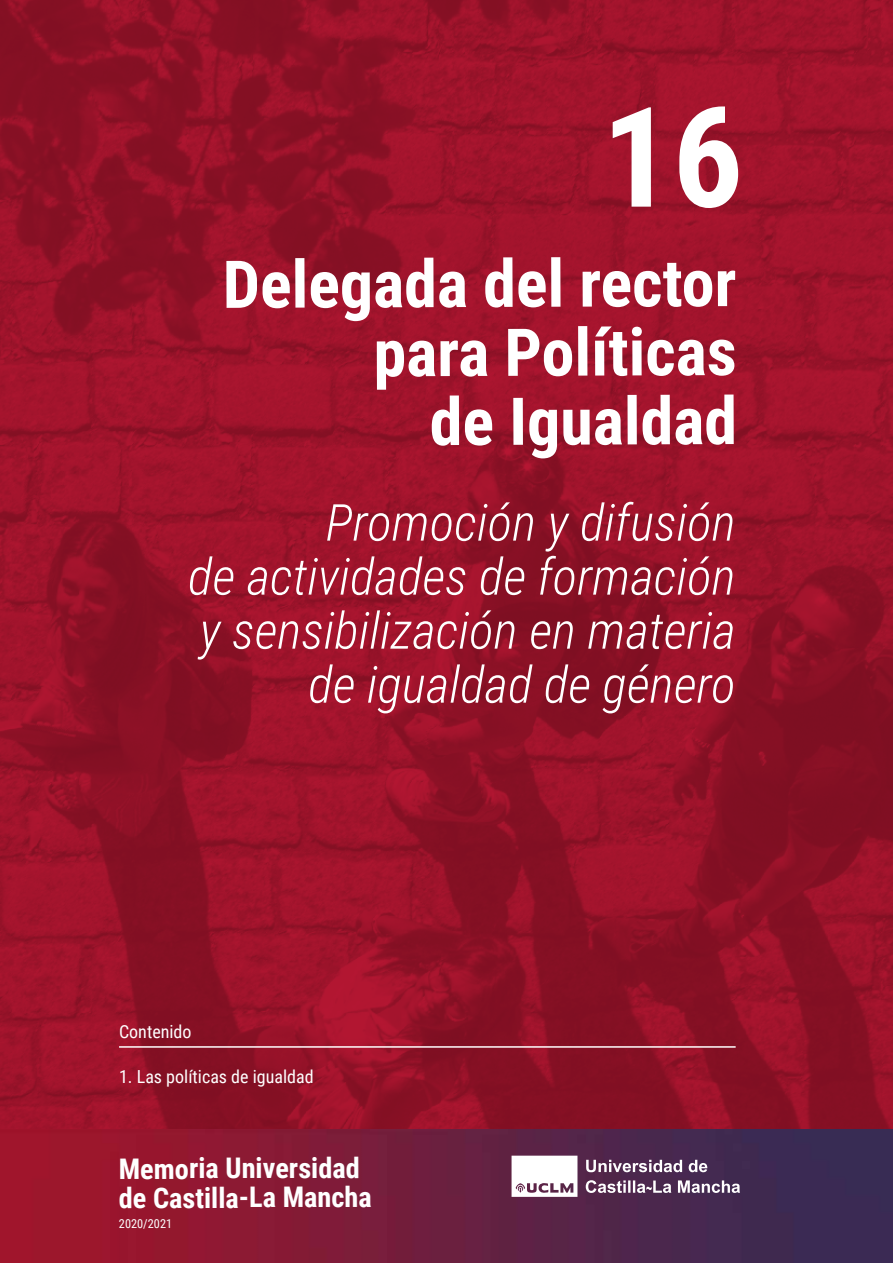
<style>
.page{position:relative;width:893px;height:1263px;background:#fff}
.page>*{position:absolute;margin:0;border:0;box-sizing:border-box;transform-origin:0 0}
.t1{font:700 139.5px "Roboto Condensed";color:#fff}
.t2{font:700 66px/68.8px "Roboto Condensed";letter-spacing:-.005em;color:#fff;text-align:right}
.t3{font:italic 300 51px/54px "Roboto Condensed";color:#fff;text-align:right}
.t4{font:700 28.35px/29.2px "Roboto Condensed";letter-spacing:-.005em;color:#fff}
.t5{font:18px "Roboto Condensed";color:#fff}
.t6{font:12.3px "Roboto Condensed";letter-spacing:-.005em;color:#fff}
</style>
<div class="page">
<img style="left:0;top:0;width:893px;height:1129px">
<hr style="left:119px;top:1046px;width:617px;height:2px;background:#fff">
<img style="left:0;top:1129px;width:893px;height:134px">
<svg style="left:586px;top:1160px;width:121px;height:12px"></svg>
<svg style="left:586px;top:1180px;width:154px;height:13px"></svg>
<svg style="left:512px;top:1156px;width:65px;height:41px"></svg>
<h1 class="t1" style="left:602px;top:59px;width:143px">16</h1>
<p class="t2" style="left:223px;top:247px;width:516px">Delegada del rector para Políticas<br>de Igualdad</p>
<p class="t3" style="left:188px;top:494px;width:549px">Promoción y difusión<br>de actividades de formación y sensibilización en materia de igualdad de género</p>
<p class="t5" style="left:119px;top:1019px;width:74px">Contenido</p>
<p class="t5" style="left:119px;top:1064px;width:196px">1. Las políticas de igualdad</p>
<p class="t4" style="left:119px;top:1152px;width:255px">Memoria Universidad de Castilla-La Mancha</p>
<p class="t6" style="left:119px;top:1215px;width:55px">2020/2021</p>
</div>
